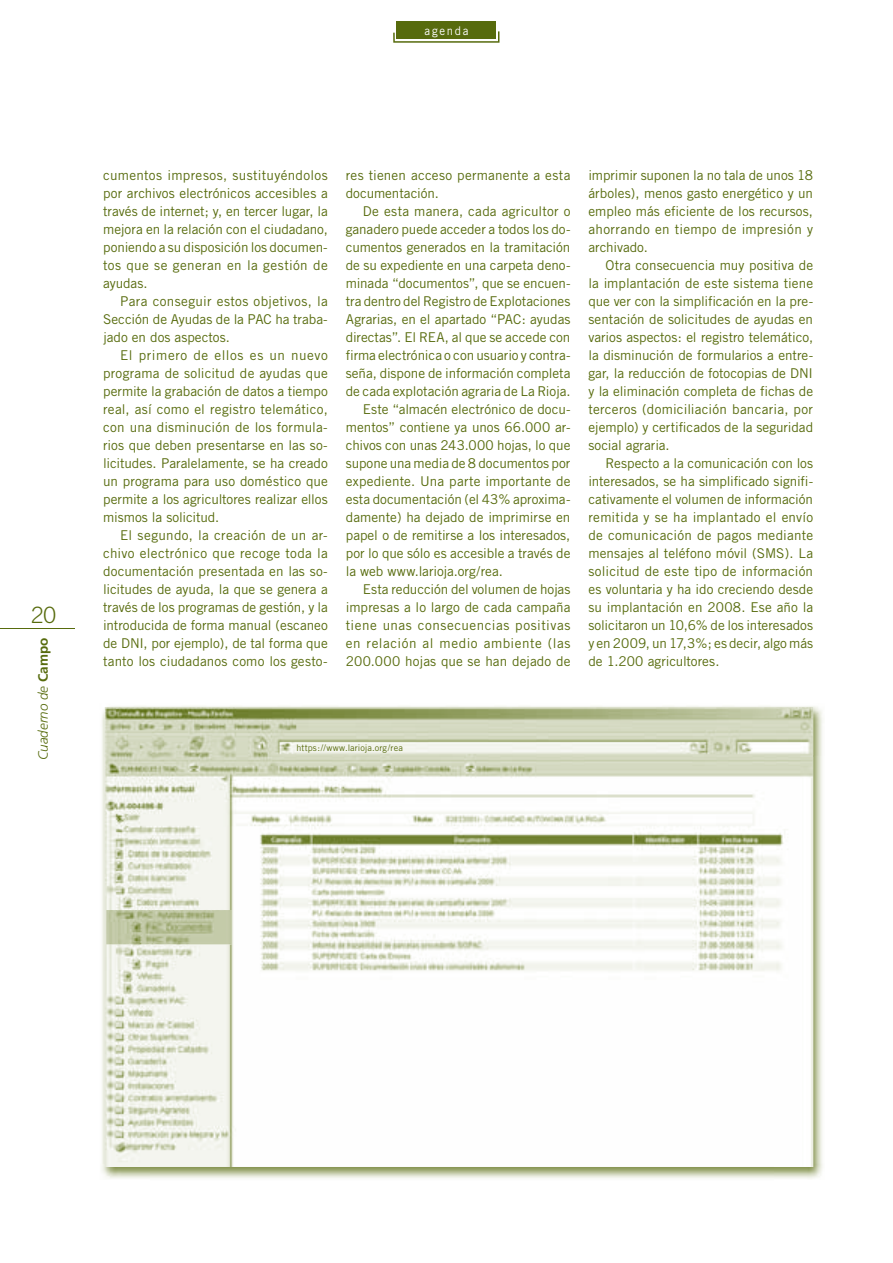
<style>
.page{position:relative;width:893px;height:1263px;background:#fff}
.page>*{position:absolute;margin:0;border:0;box-sizing:border-box;transform-origin:0 0}
.t1{font:300 22.5px "Trade Gothic";color:#576b0d}
.t2{font:13.5px/18px "Trade Gothic";color:#576b0d;text-align:justify}
.t3{font:13.5px "Trade Gothic";letter-spacing:.035em;color:#576b0d}
.t4{font:13.5px "Trade Gothic";letter-spacing:.02em;color:#576b0d}
.t5{font:italic 300 13.5px "Frutiger";color:#576b0d}
.t6{font:12px "Trade Gothic";letter-spacing:.15em;color:#fff;scale:.95 1}
.t7{font:9px "Trade Gothic";letter-spacing:.015em;color:#576b0d}
.s1{font-weight:700;font-style:normal}
</style>
<div class="page">
<hr style="left:0;top:628px;width:75px;height:1px;background:#576b0d">
<svg style="left:393px;top:31px;width:106px;height:12px"></svg>
<div style="left:397px;top:21px;width:99px;height:18px;background:#576b0d"></div>
<img style="left:102px;top:706px;width:721px;height:49px">
<img style="left:101px;top:755px;width:50px;height:424px">
<img style="left:774px;top:755px;width:49px;height:424px">
<img style="left:151px;top:1167px;width:623px;height:11px">
<img style="left:105px;top:707px;width:708px;height:460px">
<img style="left:106px;top:910px;width:126px;height:34px">
<p class="t6" style="left:425px;top:23px;width:48px">agenda</p>
<h1 class="t1" style="left:31px;top:601px;width:27px">20</h1>
<p class="t5" style="left:35px;top:760px;width:124px;rotate:-90deg">Cuaderno de <span class="s1">Campo</span></p>
<p class="t2" style="left:103px;top:166px;width:226px">cumentos impresos, sustituyéndolos por archivos electrónicos accesibles a través de internet; y, en tercer lugar, la mejora en la relación con el ciudadano, poniendo a su disposición los documen&shy;tos que se generan en la gestión de ayudas.</p>
<p class="t2" style="left:103px;top:292px;width:226px;text-indent:17px">Para conseguir estos objetivos, la Sección de Ayudas de la PAC ha traba&shy;jado en dos aspectos.</p>
<p class="t2" style="left:103px;top:346px;width:226px;text-indent:17px">El primero de ellos es un nuevo programa de solicitud de ayudas que permite la grabación de datos a tiempo real, así como el registro telemático, con una disminución de los formula&shy;rios que deben presentarse en las so&shy;licitudes. Paralelamente, se ha creado un programa para uso doméstico que permite a los agricultores realizar ellos mismos la solicitud.</p>
<p class="t2" style="left:103px;top:526px;width:226px;text-indent:17px">El segundo, la creación de un ar&shy;chivo electrónico que recoge toda la documentación presentada en las so&shy;licitudes de ayuda, la que se genera a través de los programas de gestión, y la introducida de forma manual (escaneo de DNI, por ejemplo), de tal forma que tanto los ciudadanos como los gesto-</p>
<p class="t2" style="left:346px;top:166px;width:226px">res tienen acceso permanente a esta documentación.</p>
<p class="t4" style="left:363px;top:203px;width:209px">De esta manera, cada agricultor o</p>
<p class="t2" style="left:346px;top:220px;width:226px">ganadero puede acceder a todos los do-</p>
<p class="t2" style="left:346px;top:238px;width:226px">cumentos generados en la tramitación</p>
<p class="t2" style="left:346px;top:256px;width:226px">de su expediente en una carpeta deno-</p>
<p class="t2" style="left:346px;top:274px;width:226px">minada “documentos”, que se encuen-</p>
<p class="t2" style="left:346px;top:292px;width:226px">tra dentro del Registro de Explotaciones</p>
<p class="t2" style="left:346px;top:310px;width:226px">Agrarias, en el apartado “PAC: ayudas</p>
<p class="t2" style="left:346px;top:328px;width:226px">directas”. El REA, al que se accede con</p>
<p class="t2" style="left:346px;top:346px;width:226px">firma electrónica o con usuario y contra-</p>
<p class="t2" style="left:346px;top:364px;width:226px">seña, dispone de información completa</p>
<p class="t2" style="left:346px;top:382px;width:226px">de cada explotación agraria de La Rioja.</p>
<p class="t2" style="left:363px;top:400px;width:209px">Este “almacén electrónico de docu-</p>
<p class="t2" style="left:346px;top:418px;width:226px">mentos” contiene ya unos 66.000 ar-</p>
<p class="t2" style="left:346px;top:436px;width:226px">chivos con unas 243.000 hojas, lo que</p>
<p class="t2" style="left:346px;top:454px;width:226px">supone una media de 8 documentos por</p>
<p class="t2" style="left:346px;top:472px;width:226px">expediente. Una parte importante de</p>
<p class="t2" style="left:346px;top:490px;width:226px">esta documentación (el 43% aproxima-</p>
<p class="t2" style="left:346px;top:508px;width:226px">damente) ha dejado de imprimirse en</p>
<p class="t2" style="left:346px;top:526px;width:226px">papel o de remitirse a los interesados,</p>
<p class="t2" style="left:346px;top:544px;width:226px">por lo que sólo es accesible a través de</p>
<p class="t2" style="left:346px;top:562px;width:159px">la web www.larioja.org/rea.</p>
<p class="t2" style="left:363px;top:580px;width:209px">Esta reducción del volumen de hojas</p>
<p class="t2" style="left:346px;top:598px;width:226px">impresas a lo largo de cada campaña</p>
<p class="t3" style="left:346px;top:617px;width:226px">tiene unas consecuencias positivas</p>
<p class="t3" style="left:346px;top:635px;width:226px">en relación al medio ambiente (las</p>
<p class="t2" style="left:346px;top:652px;width:226px">200.000 hojas que se han dejado de</p>
<p class="t2" style="left:588px;top:166px;width:226px">imprimir suponen la no tala de unos 18 árboles), menos gasto energético y un empleo más eficiente de los recursos, ahorrando en tiempo de impresión y archivado.</p>
<p class="t2" style="left:588px;top:256px;width:226px;text-indent:17px">Otra consecuencia muy positiva de la implantación de este sistema tiene que ver con la simplificación en la pre&shy;sentación de solicitudes de ayudas en varios aspectos: el registro telemático, la disminución de formularios a entre&shy;gar, la reducción de fotocopias de DNI y la eliminación completa de fichas de terceros (domiciliación bancaria, por ejemplo) y certificados de la seguridad social agraria.</p>
<p class="t2" style="left:588px;top:454px;width:226px;text-indent:17px">Respecto a la comunicación con los interesados, se ha simplificado signifi&shy;cativamente el volumen de información remitida y se ha implantado el envío de comunicación de pagos mediante mensajes al teléfono móvil (SMS). La solicitud de este tipo de información es voluntaria y ha ido creciendo desde su implantación en 2008. Ese año la solicitaron un 10,6% de los interesados y en 2009, un 17,3%; es decir, algo más de 1.200 agricultores.</p>
<p class="t7" style="left:296px;top:742px;width:108px">https://www.larioja.org/rea</p>
</div>
